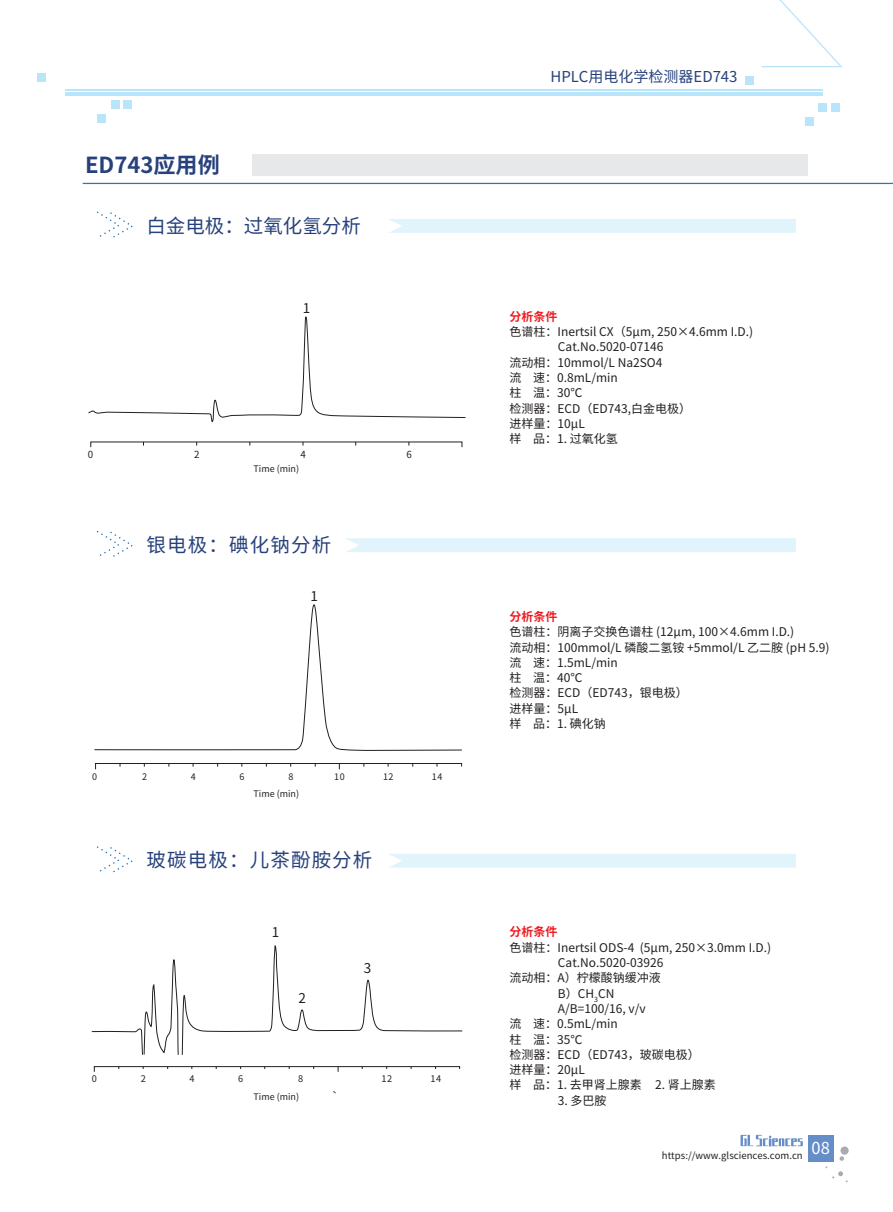
<style>
.page{position:relative;width:893px;height:1212px;background:#fff}
.page>*{position:absolute;margin:0;border:0;box-sizing:border-box;transform-origin:0 0}
.t1{font:700 22.05px "Source Han Sans SC";color:#27417c}
.t2{font:19.5px "Source Han Sans SC";letter-spacing:.06em;color:#27417c}
.t3{font:19.5px "Source Han Sans SC";color:#27417c}
.t4{font:15px "Source Han Sans SC";color:#27417c}
.t5{font:13.5px "Source Han Sans SC";color:#231f20}
.t6{font:12px/15.3px "Source Han Sans SC";color:#231f20}
.t7{font:700 12px "Source Han Sans SC";color:#ee1d23}
.t8{font:9.75px "Source Han Sans SC";color:#231f20}
.t9{font:9.6px "Source Han Sans SC";color:#231f20}
.t10{font:9.15px "Source Han Sans SC";color:#231f20}
.t11{font:9px "Source Han Sans SC";color:#231f20}
</style>
<div class="page">
<div style="left:253px;top:154px;width:555px;height:21px;background:#e7e8e9"></div>
<hr style="left:83px;top:183px;width:810px;height:1px;background:#3d7398">
<div style="left:840px;top:1146px;width:9px;height:8px;background:#a9abae;border-radius:50%"></div>
<svg style="left:825px;top:1156px;width:23px;height:26px"></svg>
<div style="left:389px;top:219px;width:407px;height:14px;background:#e1f4fc"></div>
<svg style="left:96px;top:211px;width:37px;height:27px"></svg>
<div style="left:345px;top:538px;width:451px;height:14px;background:#e1f4fc"></div>
<svg style="left:96px;top:530px;width:37px;height:27px"></svg>
<svg style="left:389px;top:854px;width:407px;height:14px;background:#e2f4fc"></svg>
<svg style="left:96px;top:846px;width:37px;height:27px"></svg>
<svg style="left:88px;top:316px;width:378px;height:107px"></svg>
<svg style="left:94px;top:604px;width:368px;height:147px"></svg>
<svg style="left:95px;top:763px;width:367px;height:7px"></svg>
<svg style="left:91px;top:945px;width:372px;height:110px"></svg>
<svg style="left:93px;top:1066px;width:367px;height:6px"></svg>
<svg style="left:762px;top:0;width:80px;height:67px"></svg>
<hr style="left:65px;top:90px;width:758px;height:1px;background:#b9e5fa">
<hr style="left:65px;top:92px;width:758px;height:1px;background:#b9e5fa">
<hr style="left:65px;top:94px;width:758px;height:1px;background:#b9e5fa">
<div style="left:123px;top:100px;width:8px;height:9px;background:#b9e5fa"></div>
<div style="left:111px;top:100px;width:8px;height:9px;background:#b9e5fa"></div>
<div style="left:97px;top:114px;width:9px;height:8px;background:#b9e5fa"></div>
<div style="left:37px;top:73px;width:9px;height:9px;background:#b9e5fa"></div>
<div style="left:831px;top:103px;width:8px;height:9px;background:#b9e5fa"></div>
<div style="left:819px;top:103px;width:8px;height:9px;background:#b9e5fa"></div>
<div style="left:805px;top:117px;width:8px;height:9px;background:#b9e5fa"></div>
<div style="left:745px;top:77px;width:9px;height:8px;background:#b9e5fa"></div>
<div style="left:808px;top:1135px;width:25px;height:26px;background:#658ec9"></div>
<svg style="left:740px;top:1135px;width:63px;height:11px"></svg>
<h1 class="t1" style="left:85px;top:152px;width:136px">ED743应用例</h1>
<h2 class="t3" style="left:146px;top:215px;width:216px">白金电极：过氧化氢分析</h2>
<p class="t5" style="left:303px;top:300px;width:9px">1</p>
<p class="t8" style="left:88px;top:449px;width:7px">0</p>
<p class="t8" style="left:194px;top:449px;width:7px">2</p>
<p class="t8" style="left:301px;top:449px;width:7px">4</p>
<p class="t8" style="left:406px;top:449px;width:7px">6</p>
<p class="t11" style="left:254px;top:464px;width:47px">Time (min)</p>
<h2 class="t2" style="left:146px;top:534px;width:186px">银电极：碘化钠分析</h2>
<p class="t5" style="left:310px;top:588px;width:9px">1</p>
<p class="t11" style="left:92px;top:771px;width:6px">0</p>
<p class="t11" style="left:142px;top:771px;width:6px">2</p>
<p class="t11" style="left:191px;top:771px;width:6px">4</p>
<p class="t11" style="left:240px;top:771px;width:6px">6</p>
<p class="t11" style="left:288px;top:771px;width:6px">8</p>
<p class="t11" style="left:334px;top:771px;width:12px">10</p>
<p class="t11" style="left:383px;top:771px;width:12px">12</p>
<p class="t11" style="left:432px;top:771px;width:12px">14</p>
<p class="t11" style="left:254px;top:789px;width:47px">Time (min)</p>
<h2 class="t2" style="left:146px;top:849px;width:228px">玻碳电极：儿茶酚胺分析</h2>
<p class="t5" style="left:272px;top:925px;width:9px">1</p>
<p class="t5" style="left:298px;top:990px;width:9px">2</p>
<p class="t5" style="left:364px;top:960px;width:9px">3</p>
<p class="t10" style="left:92px;top:1073px;width:7px">0</p>
<p class="t10" style="left:141px;top:1073px;width:7px">2</p>
<p class="t10" style="left:189px;top:1073px;width:7px">4</p>
<p class="t10" style="left:238px;top:1073px;width:7px">6</p>
<p class="t10" style="left:298px;top:1073px;width:7px">8</p>
<p class="t11" style="left:254px;top:1092px;width:47px">Time (min)</p>
<p class="t10" style="left:333px;top:1084px;width:11px">、</p>
<p class="t10" style="left:382px;top:1073px;width:12px">12</p>
<p class="t10" style="left:430px;top:1074px;width:12px">14</p>
<p class="t4" style="left:550px;top:68px;width:189px">HPLC用电化学检测器ED743</p>
<p class="t7" style="left:510px;top:310px;width:50px">分析条件</p>
<p class="t6" style="left:510px;top:324px;width:245px">色谱柱：Inertsil CX（5μm, 250×4.6mm I.D.)</p>
<p class="t6" style="left:558px;top:339px;width:107px">Cat.No.5020-07146</p>
<p class="t6" style="left:510px;top:355px;width:154px">流动相：10mmol/L Na2SO4</p>
<p class="t6" style="left:510px;top:370px;width:110px">流 速：0.8mL/min</p>
<p class="t6" style="left:510px;top:385px;width:74px">柱 温：30℃</p>
<p class="t6" style="left:510px;top:401px;width:183px">检测器：ECD（ED743,白金电极）</p>
<p class="t6" style="left:510px;top:416px;width:77px">进样量：10μL</p>
<p class="t6" style="left:510px;top:431px;width:110px">样 品：1. 过氧化氢</p>
<p class="t7" style="left:510px;top:610px;width:50px">分析条件</p>
<p class="t6" style="left:510px;top:624px;width:321px">色谱柱：阴离子交换色谱柱 (12μm, 100×4.6mm I.D.)<br>流动相：100mmol/L 磷酸二氢铵 +5mmol/L 乙二胺 (pH 5.9)流 速：1.5mL/min<br>柱 温：40℃<br>检测器：ECD（ED743，银电极）<br>进样量：5μL<br>样 品：1. 碘化钠</p>
<p class="t7" style="left:510px;top:925px;width:50px">分析条件</p>
<p class="t6" style="left:510px;top:940px;width:263px">色谱柱：Inertsil ODS-4 (5μm, 250×3.0mm I.D.)</p>
<p class="t6" style="left:558px;top:955px;width:107px">Cat.No.5020-03926</p>
<p class="t6" style="left:510px;top:970px;width:153px">流动相：A）柠檬酸钠缓冲液</p>
<p class="t6" style="left:558px;top:986px;width:58px">B）CH<sub>3</sub>CN</p>
<p class="t6" style="left:558px;top:1001px;width:89px">A/B=100/16, v/v</p>
<p class="t6" style="left:510px;top:1016px;width:110px">流 速：0.5mL/min</p>
<p class="t6" style="left:510px;top:1032px;width:74px">柱 温：35℃</p>
<p class="t6" style="left:510px;top:1047px;width:192px">检测器：ECD（ED743，玻碳电极）</p>
<p class="t6" style="left:510px;top:1062px;width:77px">进样量：20μL</p>
<p class="t6" style="left:510px;top:1077px;width:208px">样 品：1. 去甲肾上腺素 2. 肾上腺素</p>
<p class="t6" style="left:558px;top:1093px;width:50px">3. 多巴胺</p>
<p class="t9" style="left:662px;top:1150px;width:169px">https://www.glsciences.com.cn <sup>08</sup></p>
</div>
